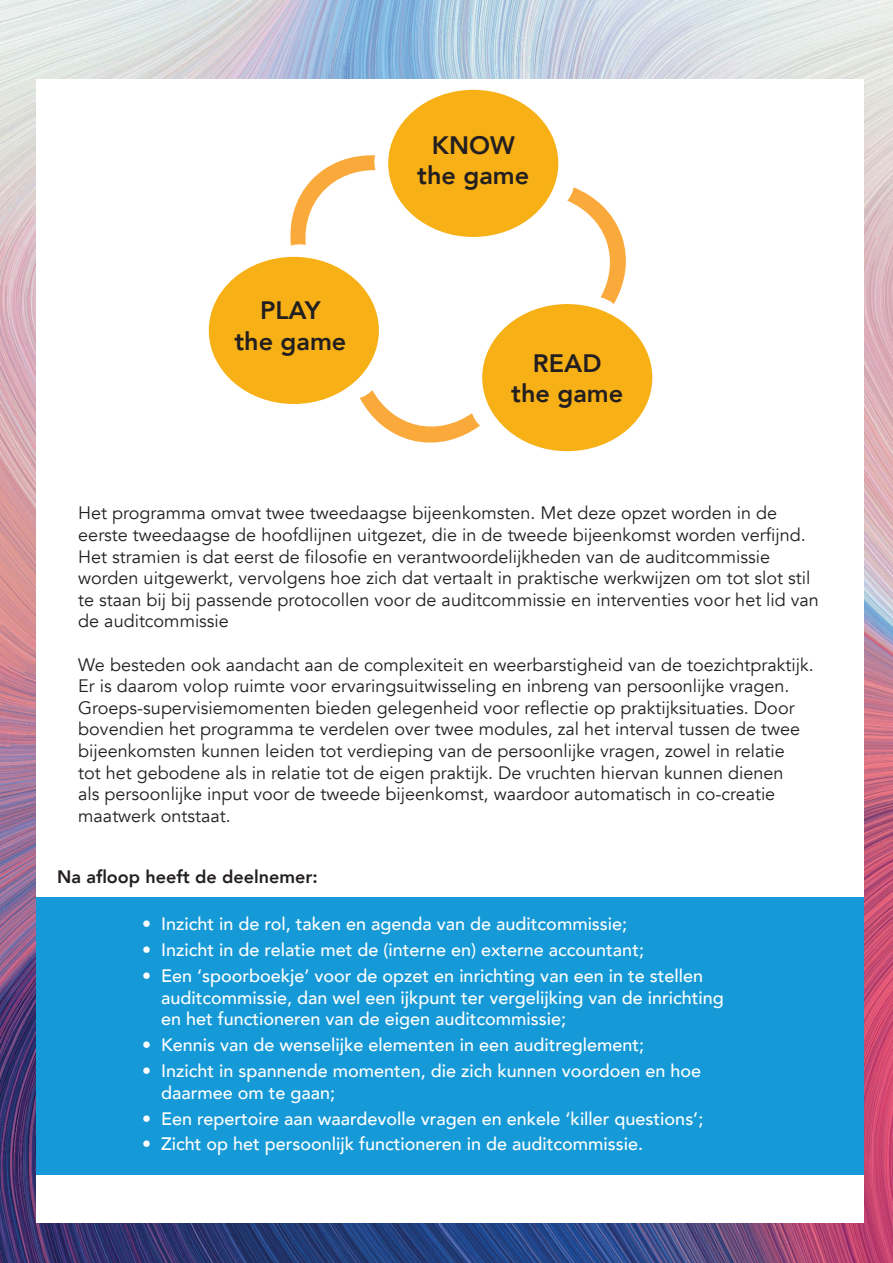
<style>
.page{position:relative;width:893px;height:1263px;background:#fff}
.page>*{position:absolute;margin:0;border:0;box-sizing:border-box;transform-origin:0 0}
.t1{font:800 25.2px/30.3px "Avenir";color:#231f20;text-align:center}
.t2{font:18px/21.6px "Avenir";color:#231f20}
.t3{font:500 18px/21.6px "Avenir";color:#fff}
.t4{font:800 18px "Avenir";color:#231f20}
</style>
<div class="page">
<img style="left:0;top:0;width:893px;height:1263px">
<div style="left:36px;top:79px;width:827px;height:1143px;background:#fff"></div>
<div style="left:36px;top:897px;width:827px;height:277px;background:#169ad7"></div>
<div style="left:388px;top:90px;width:170px;height:147px;background:#f7b015;border-radius:50%"></div>
<div style="left:209px;top:257px;width:170px;height:147px;background:#f7b015;border-radius:50%"></div>
<div style="left:482px;top:304px;width:170px;height:147px;background:#f7b015;border-radius:50%"></div>
<svg style="left:290px;top:155px;width:85px;height:91px"></svg>
<svg style="left:567px;top:187px;width:59px;height:117px"></svg>
<svg style="left:360px;top:390px;width:120px;height:53px"></svg>
<h1 class="t1" style="left:234px;top:295px;width:114px">PLAY<br>the game</h1>
<h1 class="t1" style="left:417px;top:130px;width:114px">KNOW the game</h1>
<h1 class="t1" style="left:511px;top:348px;width:114px">READ the game</h1>
<p class="t2" style="left:78px;top:503px;width:742px">Het programma omvat twee tweedaagse bijeenkomsten. Met deze opzet worden in de eerste tweedaagse de hoofdlijnen uitgezet, die in de tweede bijeenkomst worden verfijnd.<br>Het stramien is dat eerst de filosofie en verantwoordelijkheden van de auditcommissie worden uitgewerkt, vervolgens hoe zich dat vertaalt in praktische werkwijzen om tot slot stil te staan bij bij passende protocollen voor de auditcommissie en interventies voor het lid van de auditcommissie</p>
<p class="t2" style="left:78px;top:654px;width:737px">We besteden ook aandacht aan de complexiteit en weerbarstigheid van de toezichtpraktijk.<br>Er is daarom volop ruimte voor ervaringsuitwisseling en inbreng van persoonlijke vragen.<br>Groeps-supervisiemomenten bieden gelegenheid voor reflectie op praktijksituaties. Door bovendien het programma te verdelen over twee modules, zal het interval tussen de twee bijeenkomsten kunnen leiden tot verdieping van de persoonlijke vragen, zowel in relatie<br>tot het gebodene als in relatie tot de eigen praktijk. De vruchten hiervan kunnen dienen<br>als persoonlijke input voor de tweede bijeenkomst, waardoor automatisch in co-creatie maatwerk ontstaat.</p>
<p class="t4" style="left:57px;top:863px;width:262px">Na afloop heeft de deelnemer:</p>
<p class="t3" style="left:142px;top:912px;width:487px">• Inzicht in de rol, taken en agenda van de auditcommissie;</p>
<p class="t3" style="left:142px;top:938px;width:503px">• Inzicht in de relatie met de (interne en) externe accountant;</p>
<p class="t3" style="left:161px;top:964px;width:564px;text-indent:-19px">• Een ‘spoorboekje’ voor de opzet en inrichting van een in te stellen auditcommissie, dan wel een ijkpunt ter vergelijking van de inrichting en het functioneren van de eigen auditcommissie;</p>
<p class="t3" style="left:142px;top:1033px;width:504px">• Kennis van de wenselijke elementen in een auditreglement;</p>
<p class="t3" style="left:161px;top:1059px;width:541px;text-indent:-19px">• Inzicht in spannende momenten, die zich kunnen voordoen en hoe daarmee om te gaan;</p>
<p class="t3" style="left:142px;top:1106px;width:563px">• Een repertoire aan waardevolle vragen en enkele ‘killer questions’;</p>
<p class="t3" style="left:142px;top:1132px;width:503px">• Zicht op het persoonlijk functioneren in de auditcommissie.</p>
</div>
